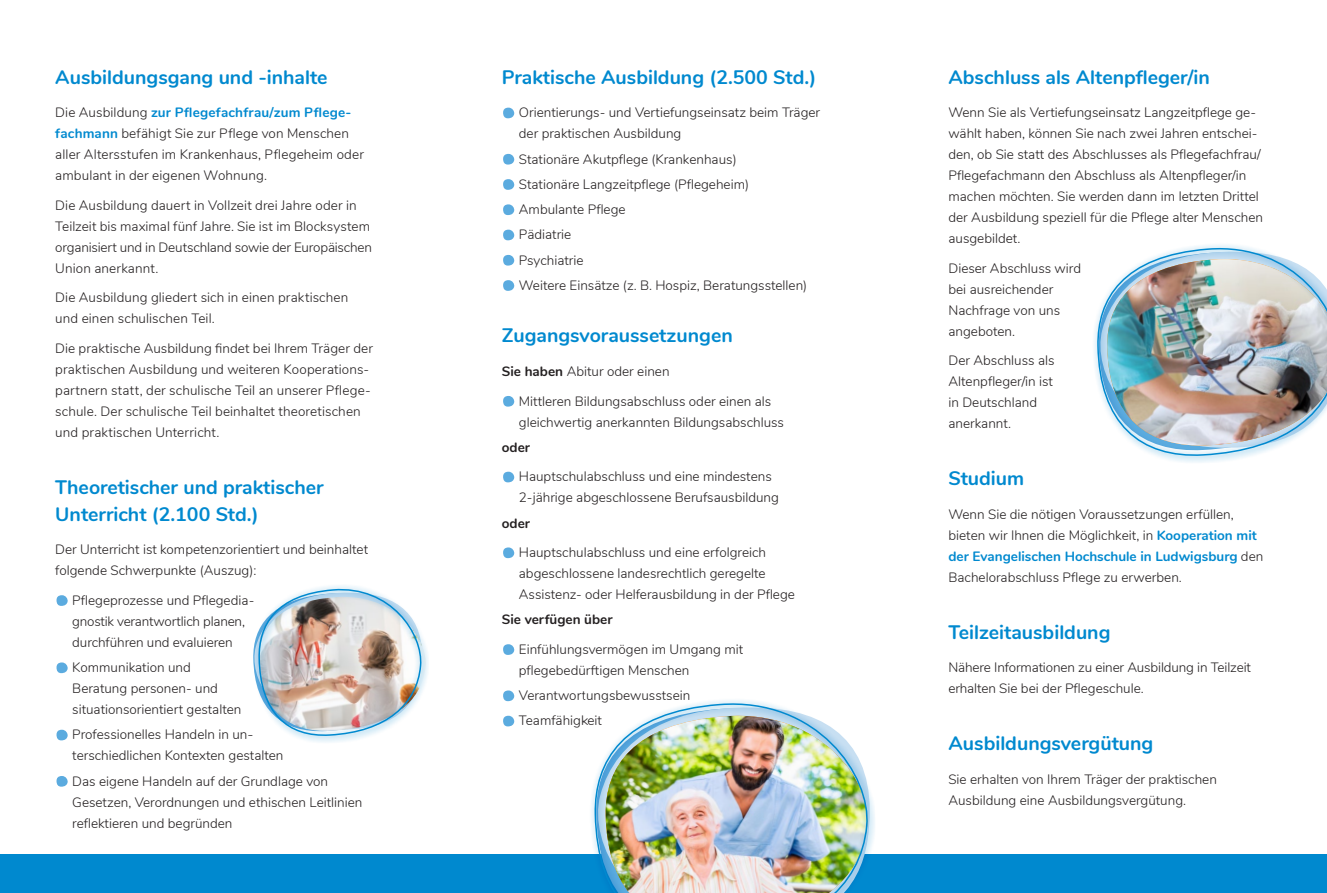
<style>
.page{position:relative;width:1327px;height:893px;background:#fff}
.page>*{position:absolute;margin:0;border:0;box-sizing:border-box;transform-origin:0 0}
.t1{font:700 19.5px/27px "Nunito";color:#0089cf}
.t2{font:300 13.5px/21px "Nunito";color:#231f20}
.t3{font:700 13.5px "Nunito";color:#231f20}
.s1{font-weight:700;color:#0089cf}
.s2{font-weight:700}
</style>
<div class="page">
<svg style="left:56px;top:595px;width:12px;height:11px"></svg>
<svg style="left:56px;top:662px;width:12px;height:11px"></svg>
<svg style="left:56px;top:730px;width:12px;height:10px"></svg>
<svg style="left:56px;top:776px;width:12px;height:11px"></svg>
<svg style="left:503px;top:108px;width:11px;height:10px"></svg>
<svg style="left:503px;top:154px;width:11px;height:11px"></svg>
<svg style="left:503px;top:179px;width:11px;height:11px"></svg>
<svg style="left:503px;top:204px;width:11px;height:11px"></svg>
<svg style="left:503px;top:230px;width:11px;height:10px"></svg>
<svg style="left:503px;top:255px;width:11px;height:11px"></svg>
<svg style="left:503px;top:280px;width:11px;height:11px"></svg>
<svg style="left:503px;top:396px;width:11px;height:11px"></svg>
<svg style="left:503px;top:472px;width:11px;height:10px"></svg>
<svg style="left:503px;top:547px;width:11px;height:11px"></svg>
<svg style="left:503px;top:644px;width:11px;height:11px"></svg>
<svg style="left:503px;top:690px;width:11px;height:11px"></svg>
<svg style="left:503px;top:716px;width:11px;height:10px"></svg>
<div style="left:0;top:855px;width:1327px;height:38px;background:#0089cf"></div>
<img style="left:592px;top:700px;width:284px;height:193px">
<img style="left:1094px;top:245px;width:233px;height:214px">
<img style="left:253px;top:585px;width:175px;height:158px">
<h1 class="t1" style="left:55px;top:62px;width:274px">Ausbildungsgang und -inhalte</h1>
<p class="t2" style="left:55px;top:101px;width:310px">Die Ausbildung <span class="s1">zur Pflegefachfrau/zum Pflege&shy;fachmann</span> befähigt Sie zur Pflege von Menschen aller Altersstufen im Krankenhaus, Pflegeheim oder ambulant in der eigenen Wohnung.</p>
<p class="t2" style="left:55px;top:194px;width:318px">Die Ausbildung dauert in Vollzeit drei Jahre oder in Teilzeit bis maximal fünf Jahre. Sie ist im Blocksystem organisiert und in Deutschland sowie der Europäischen Union anerkannt.</p>
<p class="t2" style="left:55px;top:286px;width:294px">Die Ausbildung gliedert sich in einen praktischen und einen schulischen Teil.</p>
<p class="t2" style="left:55px;top:337px;width:319px">Die praktische Ausbildung findet bei Ihrem Träger der praktischen Ausbildung und weiteren Kooperations&shy;partnern statt, der schulische Teil an unserer Pflege&shy;schule. Der schulische Teil beinhaltet theoretischen und praktischen Unterricht.</p>
<h1 class="t1" style="left:55px;top:472px;width:270px">Theoretischer und praktischer<br>Unterricht (2.100 Std.)</h1>
<p class="t2" style="left:55px;top:538px;width:314px">Der Unterricht ist kompetenzorientiert und beinhaltet folgende Schwerpunkte (Auszug):</p>
<p class="t2" style="left:72px;top:589px;width:183px">Pflegeprozesse und Pflegedia&shy;gnostik verantwortlich planen, durchführen und evaluieren</p>
<p class="t2" style="left:72px;top:656px;width:171px">Kommunikation und<br>Beratung personen- und situationsorientiert gestalten</p>
<p class="t2" style="left:72px;top:723px;width:213px">Professionelles Handeln in un&shy;terschiedlichen K ontexten gestalten</p>
<p class="t2" style="left:72px;top:770px;width:292px">Das eigene Handeln auf der Grundlage von<br>Gesetzen, Verordnungen und ethischen Leitlinien reflektieren und begründen</p>
<h1 class="t1" style="left:502px;top:62px;width:316px">Praktische Ausbildung (2.500 Std.)</h1>
<p class="t2" style="left:519px;top:101px;width:303px">Orientierungs- und Vertiefungseinsatz beim Träger der praktischen Ausbildung</p>
<p class="t2" style="left:519px;top:145px;width:290px;line-height:25.2px">Stationäre Akutpflege (Krankenhaus)<br>Stationäre Langzeitpflege (Pflegeheim)<br>Ambulante Pflege<br>Pädiatrie<br>Psychiatrie<br>Weitere Einsätze (z. B. Hospiz, Beratungsstellen)</p>
<h1 class="t1" style="left:502px;top:321px;width:232px">Zugangsvoraussetzungen</h1>
<p class="t2" style="left:519px;top:356px;width:254px;line-height:29.5px;text-indent:-17px"><span class="s2">Sie haben</span> Abitur oder einen<br>Mittleren Bildungsabschluss oder einen als</p>
<p class="t2" style="left:519px;top:411px;width:267px">gleichwertig anerkannten Bildungsabschluss</p>
<p class="t3" style="left:502px;top:437px;width:30px">oder</p>
<p class="t2" style="left:519px;top:465px;width:262px">Hauptschulabschluss und eine mindestens<br>2-jährige abgeschlossene Berufsausbildung</p>
<p class="t3" style="left:502px;top:513px;width:30px">oder</p>
<p class="t2" style="left:519px;top:541px;width:277px">Hauptschulabschluss und eine erfolgreich abgeschlossene landesrechtlich geregelte<br>Assistenz- oder Helferausbildung in der Pflege</p>
<p class="t3" style="left:502px;top:610px;width:112px">Sie verfügen über</p>
<p class="t2" style="left:519px;top:638px;width:226px">Einfühlungsvermögen im Umgang mit pflege bedürftigen Menschen</p>
<p class="t2" style="left:519px;top:682px;width:173px;line-height:25.2px">Verantwortungsbewusstsein<br>Teamfähigkeit</p>
<h1 class="t1" style="left:948px;top:62px;width:263px">Abschluss als Altenpfleger/in</h1>
<p class="t2" style="left:948px;top:101px;width:316px">Wenn Sie als Vertiefungseinsatz Langzeitpflege ge&shy;wählt haben, können Sie nach zwei Jahren entschei&shy;den, ob Sie statt des Abschlusses als Pflegefachfrau/ Pflegefachmann den Abschluss als Altenpfleger/in machen möchten. Sie werden dann im letzten Drittel der Ausbildung speziell für die Pflege alter Menschen ausgebildet.</p>
<p class="t2" style="left:948px;top:257px;width:134px">Dieser Abschluss wird bei ausreichender<br>Nachfrage von uns angeboten.</p>
<p class="t2" style="left:948px;top:349px;width:108px">Der Abschluss als<br>Altenpfleger/in ist in Deutschland anerkannt.</p>
<h1 class="t1" style="left:948px;top:464px;width:77px">Studium</h1>
<p class="t2" style="left:948px;top:503px;width:316px">Wenn Sie die nötigen Voraussetzungen erfüllen, bieten wir Ihnen die Möglichkeit, in <span class="s1">Kooperation mit der Evangelischen Hochschule in Ludwigsburg</span> den Bachelorabschluss Pflege zu erwerben.</p>
<h1 class="t1" style="left:948px;top:617px;width:164px">Teilzeitausbildung</h1>
<p class="t2" style="left:948px;top:656px;width:304px">Nähere Informationen zu einer Ausbildung in Teilzeit erhalten Sie bei der Pflegeschule.</p>
<h1 class="t1" style="left:948px;top:729px;width:206px">Ausbildungsvergütung</h1>
<p class="t2" style="left:948px;top:768px;width:270px">Sie erhalten von Ihrem Träger der praktischen<br>Aus bildung eine Ausbildungsvergütung.</p>
</div>
